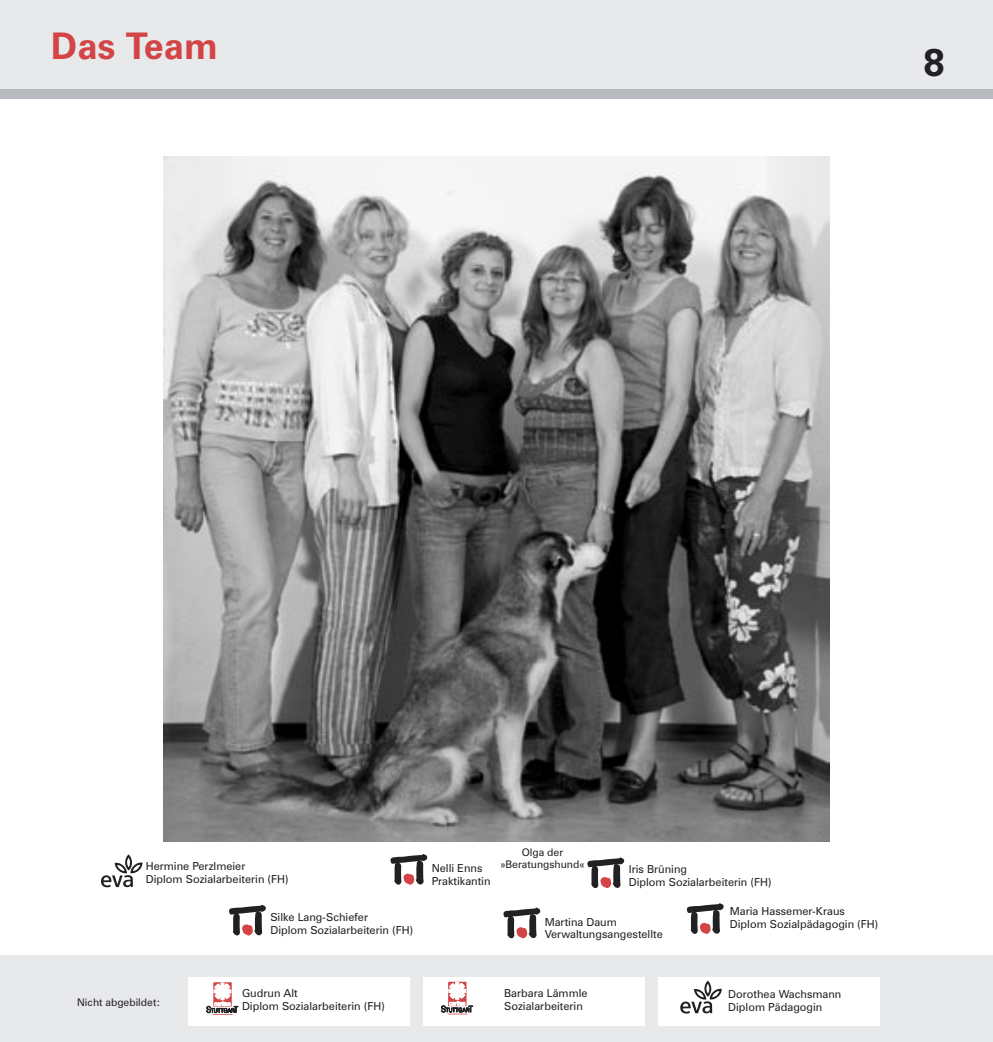
<style>
.page{position:relative;width:993px;height:1042px;background:#fff}
.page>*{position:absolute;margin:0;border:0;box-sizing:border-box;transform-origin:0 0}
.Textkästen{font:700 38.5px "Zurich BT";color:#212124}
.Spaltenüberschrift{font:700 36.75px "Zurich BT";color:#d24446}
.t1{font:11.03px "Zurich BT";color:#212124}
.t2{font:10.5px "Zurich BT";color:#212124}
</style>
<div class="page">
<svg style="left:503px;top:907px;width:37px;height:31px"></svg>
<div style="left:0;top:955px;width:992px;height:87px;background:#e8e9eb"></div>
<div style="left:0;top:0;width:992px;height:89px;background:#e8e9eb"></div>
<div style="left:0;top:89px;width:992px;height:10px;background:#b8babf"></div>
<img style="left:163px;top:156px;width:666px;height:686px">
<svg style="left:686px;top:903px;width:37px;height:31px"></svg>
<svg style="left:101px;top:854px;width:42px;height:34px"></svg>
<div style="left:188px;top:977px;width:222px;height:49px;background:#fff"></div>
<svg style="left:206px;top:982px;width:32px;height:33px"></svg>
<div style="left:657px;top:977px;width:222px;height:49px;background:#fff"></div>
<svg style="left:680px;top:980px;width:41px;height:34px"></svg>
<svg style="left:390px;top:854px;width:37px;height:30px"></svg>
<div style="left:423px;top:977px;width:221px;height:48px;background:#fff"></div>
<svg style="left:441px;top:981px;width:31px;height:33px"></svg>
<svg style="left:229px;top:905px;width:37px;height:30px"></svg>
<svg style="left:587px;top:857px;width:37px;height:31px"></svg>
<p class="Spaltenüberschrift" style="left:51px;top:24px;width:168px">Das Team</p>
<p class="Textkästen" style="left:923px;top:39px;width:23px">8</p>
<p class="t1" style="left:146px;top:859px;width:101px">Hermine Perzlmeier</p>
<p class="t1" style="left:146px;top:872px;width:144px">Diplom Sozialarbeiterin (FH)</p>
<p class="t1" style="left:431px;top:861px;width:52px">Nelli Enns</p>
<p class="t1" style="left:431px;top:874px;width:60px">Praktikantin</p>
<p class="t2" style="left:521px;top:845px;width:43px">Olga der</p>
<p class="t2" style="left:500px;top:857px;width:86px">»Beratungshund«</p>
<p class="t1" style="left:628px;top:863px;width:60px">Iris Brüning</p>
<p class="t1" style="left:628px;top:875px;width:144px">Diplom Sozialarbeiterin (FH)</p>
<p class="t1" style="left:270px;top:910px;width:99px">Silke Lang-Schiefer</p>
<p class="t1" style="left:270px;top:923px;width:144px">Diplom Sozialarbeiterin (FH)</p>
<p class="t1" style="left:544px;top:915px;width:74px">Martina Daum</p>
<p class="t1" style="left:544px;top:928px;width:119px">Verwaltungsangestellte</p>
<p class="t1" style="left:729px;top:905px;width:117px">Maria Hassemer-Kraus</p>
<p class="t1" style="left:729px;top:918px;width:150px">Diplom Sozialpädagogin (FH)</p>
<p class="t2" style="left:77px;top:995px;width:84px">Nicht abgebildet:</p>
<p class="t1" style="left:242px;top:986px;width:57px">Gudrun Alt</p>
<p class="t1" style="left:242px;top:999px;width:144px">Diplom Sozialarbeiterin (FH)</p>
<p class="t1" style="left:504px;top:986px;width:85px">Barbara Lämmle</p>
<p class="t1" style="left:504px;top:999px;width:80px">Sozialarbeiterin</p>
<p class="t1" style="left:728px;top:987px;width:115px">Dorothea Wachsmann</p>
<p class="t1" style="left:728px;top:1000px;width:96px">Diplom Pädagogin</p>
</div>
